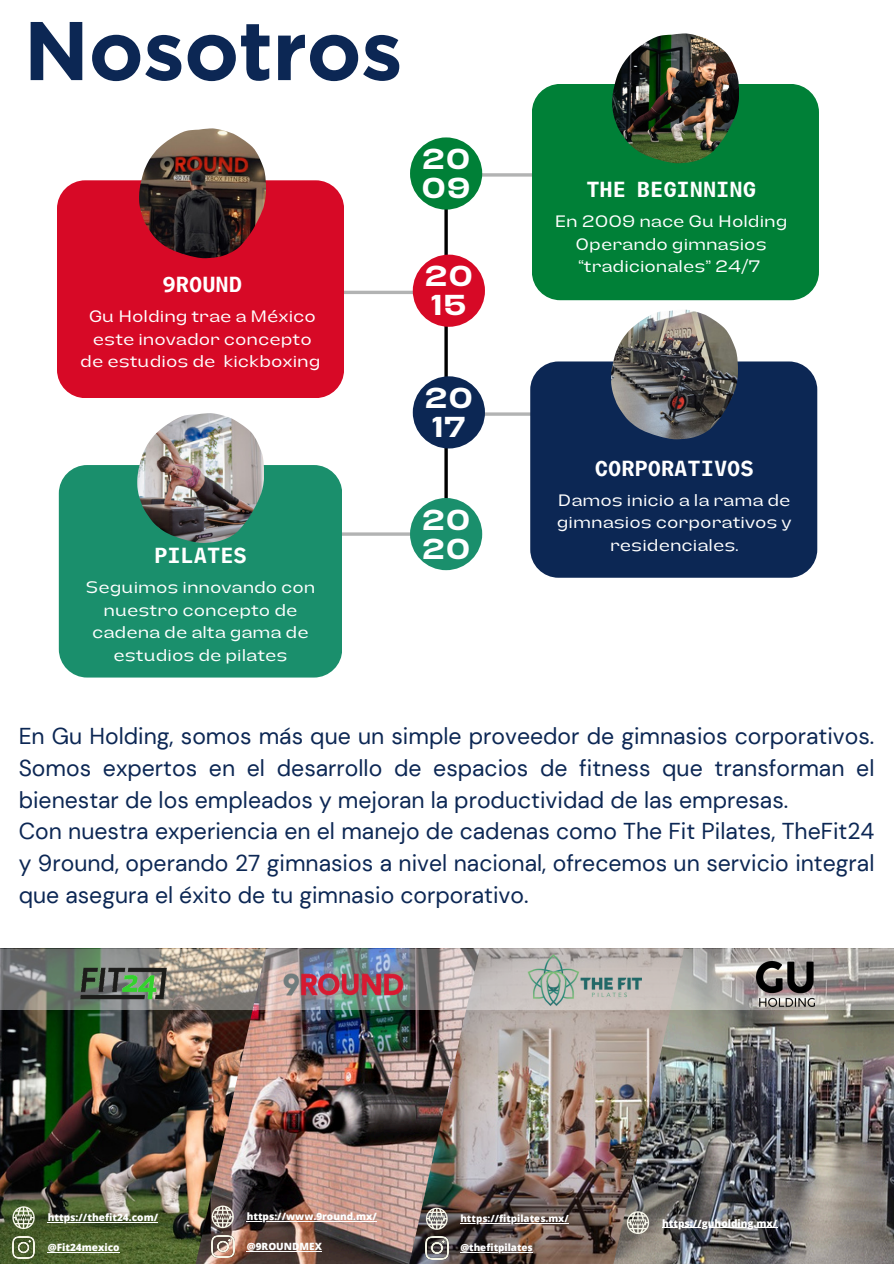
<style>
.page{position:relative;width:894px;height:1264px;background:#fff}
.page>*{position:absolute;margin:0;border:0;box-sizing:border-box;transform-origin:0 0}
.t1{font:700 82.95px "Gotham";letter-spacing:-.01em;color:#0c2754}
.t2{font:700 expanded 28.5px/29.2px "Lazord";color:#fff}
.t3{font:22.95px/31.7px "DM Sans";color:#0c2754}
.t4{font:700 21.45px "Lazord Mono";color:#fff}
.t5{font:expanded 16.5px/22.5px "Lazord";color:#fff;text-align:center}
.t6{font:800 10.05px "Open Sans";color:#fff}
.t7{font:800 9.9px "Open Sans";color:#fff}
</style>
<div class="page">
<svg style="left:482px;top:173px;width:49px;height:4px"></svg>
<hr style="left:339px;top:291px;width:112px;height:3px;background:#b2b3b3">
<svg style="left:485px;top:412px;width:45px;height:4px"></svg>
<svg style="left:342px;top:532px;width:68px;height:4px"></svg>
<hr style="left:444px;top:175px;width:3px;height:388px;background:#000">
<div style="left:410px;top:137px;width:72px;height:73px;background:#008037;border-radius:50%"></div>
<div style="left:412px;top:255px;width:73px;height:72px;background:#d70926;border-radius:50%"></div>
<div style="left:412px;top:376px;width:73px;height:72px;background:#0c2754;border-radius:50%"></div>
<div style="left:410px;top:498px;width:72px;height:72px;background:#1a8f6c;border-radius:50%"></div>
<div style="left:531px;top:84px;width:287px;height:216px;background:#008037;border-radius:28px"></div>
<div style="left:57px;top:180px;width:286px;height:218px;background:#d70926;border-radius:28px"></div>
<div style="left:530px;top:361px;width:287px;height:216px;background:#0c2754;border-radius:28px"></div>
<div style="left:59px;top:465px;width:283px;height:212px;background:#1a8f6c;border-radius:28px"></div>
<img style="left:137px;top:413px;width:127px;height:130px">
<img style="left:611px;top:309px;width:126px;height:130px">
<img style="left:139px;top:128px;width:127px;height:130px">
<img style="left:612px;top:33px;width:126px;height:130px">
<img style="left:479px;top:1009px;width:126px;height:254px">
<img style="left:266px;top:1009px;width:213px;height:254px">
<img style="left:0;top:1009px;width:266px;height:254px">
<img style="left:605px;top:1009px;width:288px;height:254px">
<svg style="left:0;top:948px;width:893px;height:61px;background:#a39e9a"></svg>
<img style="left:518px;top:954px;width:122px;height:58px">
<img style="left:278px;top:957px;width:131px;height:52px">
<img style="left:74px;top:948px;width:98px;height:84px">
<img style="left:756px;top:961px;width:58px;height:45px">
<img style="left:211px;top:1235px;width:23px;height:22px">
<svg style="left:211px;top:1205px;width:23px;height:22px"></svg>
<hr style="left:246px;top:1221px;width:131px;height:1px;background:#fff">
<hr style="left:246px;top:1250px;width:76px;height:1px;background:#fff">
<img style="left:426px;top:1236px;width:22px;height:23px">
<svg style="left:426px;top:1207px;width:21px;height:22px"></svg>
<hr style="left:460px;top:1223px;width:108px;height:1px;background:#fff">
<hr style="left:460px;top:1252px;width:72px;height:1px;background:#fff">
<img style="left:12px;top:1236px;width:23px;height:22px">
<hr style="left:57px;top:1251px;width:63px;height:1px;background:#fff">
<svg style="left:12px;top:1206px;width:23px;height:22px"></svg>
<hr style="left:48px;top:1222px;width:110px;height:1px;background:#fff">
<svg style="left:626px;top:1211px;width:23px;height:22px"></svg>
<hr style="left:662px;top:1227px;width:115px;height:1px;background:#fff">
<h3 class="t1" style="left:24px;top:0;width:380px">Nosotros</h3>
<h3 class="t4" style="left:163px;top:271px;width:81px">9ROUND</h3>
<h5 class="t5" style="left:80px;top:305px;width:241px">Gu Holding trae a México este inovador concepto de estudios de kickboxing</h5>
<h5 class="t2" style="left:421px;top:144px;width:51px">20<br>09</h5>
<h3 class="t2" style="left:424px;top:261px;width:51px">20<br>15</h3>
<h5 class="t2" style="left:424px;top:383px;width:51px">20<br>17</h5>
<h2 class="t4" style="left:154px;top:542px;width:94px">PILATES</h2>
<p class="t5" style="left:85px;top:576px;width:231px">Seguimos innovando con nuestro concepto de cadena de alta gama de estudios de pilates</p>
<h2 class="t2" style="left:421px;top:505px;width:51px">20<br>20</h2>
<h2 class="t4" style="left:586px;top:176px;width:171px">THE BEGINNING</h2>
<h5 class="t5" style="left:554px;top:210px;width:234px">En 2009 nace Gu Holding<br>Operando gimnasios “tradicionales” 24/7</h5>
<h3 class="t4" style="left:594px;top:454px;width:160px">CORPORATIVOS</h3>
<p class="t5" style="left:556px;top:489px;width:236px">Damos inicio a la rama de gimnasios corporativos y residenciales.</p>
<p class="t3" style="left:19px;top:720px;width:857px">En Gu Holding, somos más que un simple proveedor de gimnasios corporativos.<br>Somos expertos en el desarrollo de espacios de fitness que transforman el bienestar de los empleados y mejoran la productividad de las empresas.<br>Con nuestra experiencia en el manejo de cadenas como The Fit Pilates, TheFit24 y 9round, operando 27 gimnasios a nivel nacional, ofrecemos un servicio integral que asegura el éxito de tu gimnasio corporativo.</p>
<p class="t6" style="left:246px;top:1209px;width:132px">https://www.9round.mx/</p>
<p class="t6" style="left:246px;top:1239px;width:77px">@9ROUNDMEX</p>
<h6 class="t6" style="left:48px;top:1210px;width:112px">https://thefit24.com/</h6>
<p class="t7" style="left:460px;top:1211px;width:110px">https://fitpilates.mx/</p>
<p class="t6" style="left:48px;top:1240px;width:73px">@Fit24mexico</p>
<p class="t7" style="left:460px;top:1240px;width:74px">@thefitpilates</p>
<p class="t6" style="left:662px;top:1215px;width:117px">https://guholding.mx/</p>
</div>
